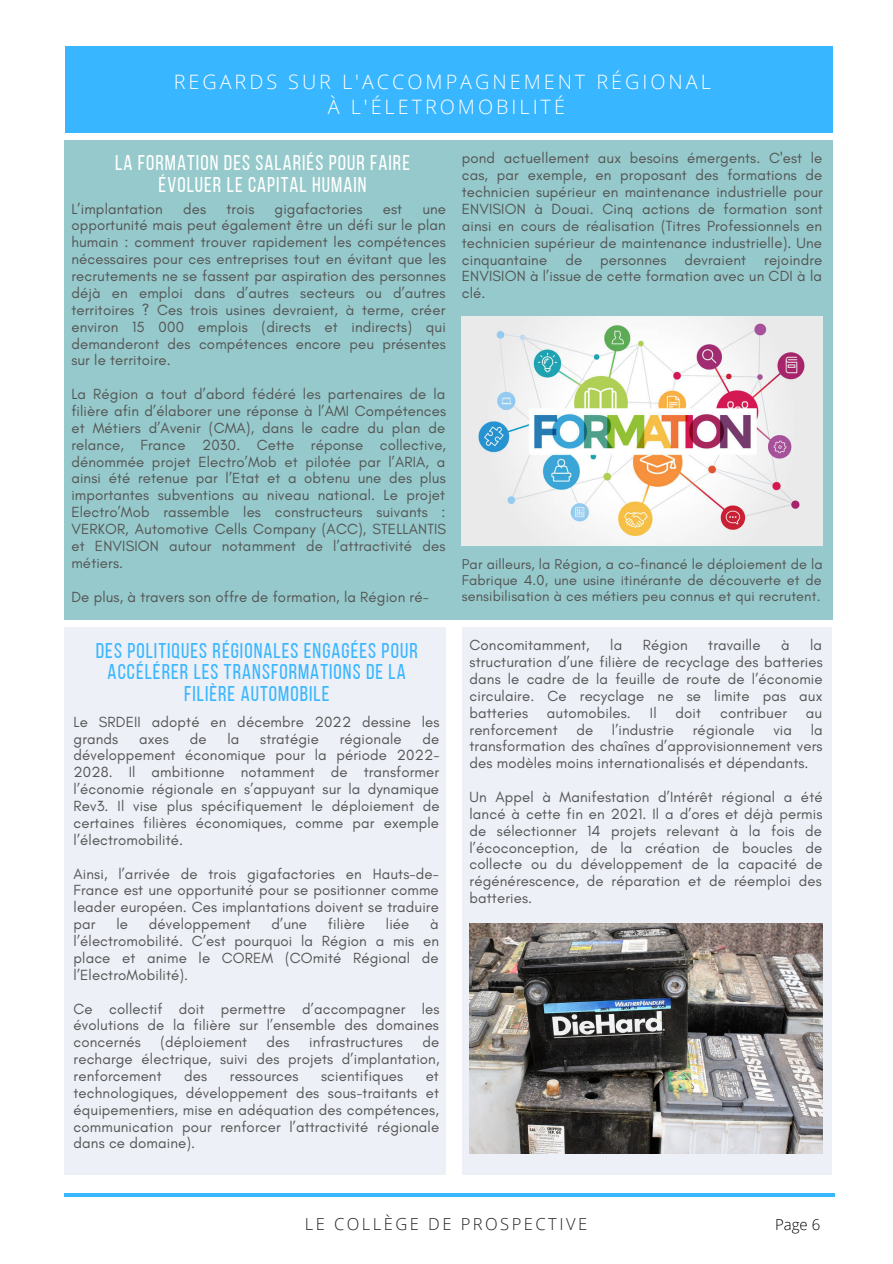
<style>
.page{position:relative;width:893px;height:1264px;background:#fff}
.page>*{position:absolute;margin:0;border:0;box-sizing:border-box;transform-origin:0 0}
.t1{font:21.3px/21.3px "Bebas Neue";letter-spacing:.05em;color:#38b6ff;text-align:center}
.t2{font:21.3px/21.3px "Bebas Neue";letter-spacing:.05em;color:#fff;text-align:center}
.t3{font:300 19.8px/24.8px "Open Sans";letter-spacing:.15em;color:#fff;text-align:center}
.t4{font:300 16.5px "Open Sans";letter-spacing:.15em;color:#222}
.t5{font:15px/16.8px "Glacial Indifference";letter-spacing:.01em;color:#545454;text-align:justify}
.t6{font:300 15px "Open Sans";color:#000}
.t7{font:14.55px/16.4px "Glacial Indifference";letter-spacing:.01em;color:#545454;text-align:justify}
</style>
<div class="page">
<div style="left:66px;top:46px;width:766px;height:87px;background:#38b6ff"></div>
<hr style="left:64px;top:1193px;width:770px;height:3px;background:#38b6ff">
<div style="left:64px;top:140px;width:768px;height:480px;background:#96c9cb"></div>
<div style="left:64px;top:627px;width:381px;height:546px;background:#edf0f7"></div>
<img style="left:462px;top:317px;width:360px;height:228px">
<div style="left:462px;top:627px;width:369px;height:546px;background:#edf0f7"></div>
<img style="left:469px;top:923px;width:353px;height:230px">
<h2 class="t3" style="left:174px;top:69px;width:538px">REGARDS SUR L'ACCOMPAGNEMENT RÉGIONAL<br>À L'ÉLETROMOBILITÉ</h2>
<h1 class="t2" style="left:115px;top:154px;width:296px">LA FORMATION DES SALARIÉS POUR FAIRE<br>ÉVOLUER LE CAPITAL HUMAIN</h1>
<p class="t5" style="left:71px;top:200px;width:93px">L’implantation</p>
<p class="t5" style="left:183px;top:200px;width:24px">des</p>
<p class="t5" style="left:226px;top:200px;width:29px">trois</p>
<p class="t5" style="left:274px;top:200px;width:89px">gigafactories</p>
<p class="t5" style="left:383px;top:200px;width:21px">est</p>
<p class="t5" style="left:462px;top:150px;width:362px">pond actuellement aux besoins émergents. C'est le cas, par exemple, en proposant des formations de technicien supérieur en maintenance industrielle pour ENVISION à Douai. Cinq actions de formation sont ainsi en cours de réalisation (Titres Professionnels en technicien supérieur de maintenance industrielle). Une cinquantaine de personnes devraient rejoindre ENVISION à l’issue de cette formation avec un CDI à la clé.</p>
<p class="t5" style="left:71px;top:200px;width:376px;text-indent:351px">une opportunité mais peut également être un défi sur le plan humain : comment trouver rapidement les compétences nécessaires pour ces entreprises tout en évitant que les recrutements ne se fassent par aspiration des personnes déjà en emploi dans d’autres secteurs ou d’autres territoires ? Ces trois usines devraient, à terme, créer environ 15 000 emplois (directs et indirects) qui demanderont des compétences encore peu présentes sur le territoire.</p>
<p class="t5" style="left:71px;top:385px;width:376px">La Région a tout d’abord fédéré les partenaires de la filière afin d’élaborer une réponse à l’AMI Compétences et Métiers d’Avenir (CMA), dans le cadre du plan de relance, France 2030. Cette réponse collective, dénommée projet Electro’Mob et pilotée par l’ARIA, a ainsi été retenue par l’Etat et a obtenu une des plus importantes subventions au niveau national. Le projet Electro’Mob rassemble les constructeurs suivants :<br>VERKOR, Automotive Cells Company (ACC), STELLANTIS et ENVISION autour notamment de l’attractivité des métiers.</p>
<p class="t5" style="left:71px;top:588px;width:359px">De plus, à travers son offre de formation, la Région ré-</p>
<p class="t7" style="left:462px;top:555px;width:362px">Par ailleurs, la Région, a co-financé le déploiement de la Fabrique 4.0, une usine itinérante de découverte et de sensibilisation à ces métiers peu connus et qui recrutent.</p>
<h1 class="t1" style="left:96px;top:642px;width:323px">DES POLITIQUES RÉGIONALES ENGAGÉES POUR<br>ACCÉLÉRER LES TRANSFORMATIONS DE LA<br>FILIÈRE AUTOMOBILE</h1>
<p class="t5" style="left:74px;top:713px;width:367px">Le SRDEII adopté en décembre 2022 dessine les grands</p>
<p class="t5" style="left:74px;top:730px;width:368px;text-indent:349px">de développement économique pour la période 2022- 2028. Il ambitionne notamment de transformer l’économie régionale en s’appuyant sur la dynamique Rev3. Il vise plus spécifiquement le déploiement de certaines filières économiques, comme par exemple l’électromobilité.</p>
<p class="t5" style="left:74px;top:864px;width:367px">Ainsi, l’arrivée de trois gigafactories en Hauts-de-France est une opportunité pour se positionner comme leader européen. Ces implantations doivent se traduire par</p>
<p class="t5" style="left:139px;top:730px;width:31px">axes</p>
<p class="t5" style="left:190px;top:730px;width:18px">de</p>
<p class="t5" style="left:227px;top:730px;width:13px">la</p>
<p class="t5" style="left:260px;top:730px;width:60px">stratégie</p>
<p class="t5" style="left:339px;top:730px;width:63px">régionale</p>
<p class="t5" style="left:116px;top:915px;width:13px">le</p>
<p class="t5" style="left:149px;top:915px;width:103px">développement</p>
<p class="t5" style="left:271px;top:915px;width:37px">d’une</p>
<p class="t5" style="left:328px;top:915px;width:39px">filière</p>
<p class="t5" style="left:386px;top:915px;width:25px">liée</p>
<p class="t5" style="left:74px;top:915px;width:367px;text-indent:356px">à l’électromobilité. C’est pourquoi la Région a mis en place et anime le COREM (COmité Régional de l’ElectroMobilité).</p>
<p class="t5" style="left:74px;top:999px;width:367px">Ce collectif doit permettre d’accompagner les évolutions de la filière sur l’ensemble des domaines concernés</p>
<p class="t5" style="left:74px;top:1033px;width:367px;text-indent:349px">de recharge électrique, suivi des projets d’implantation, renforcement</p>
<p class="t5" style="left:160px;top:1033px;width:88px">(déploiement</p>
<p class="t5" style="left:266px;top:1033px;width:24px">des</p>
<p class="t5" style="left:309px;top:1033px;width:95px">infrastructures</p>
<p class="t5" style="left:184px;top:1067px;width:24px">des</p>
<p class="t5" style="left:230px;top:1067px;width:70px">ressources</p>
<p class="t5" style="left:321px;top:1067px;width:83px">scientifiques</p>
<p class="t5" style="left:74px;top:1067px;width:367px;text-indent:352px">et technologiques, développement des sous-traitants et équipementiers, mise en adéquation des compétences, communication pour renforcer l’attractivité régionale dans ce domaine).</p>
<p class="t5" style="left:469px;top:636px;width:355px;text-indent:340px">la structuration d’une filière de recyclage des batteries dans le cadre de la feuille de route de l’économie circulaire. Ce recyclage ne se limite pas aux batteries</p>
<p class="t5" style="left:469px;top:636px;width:122px">Concomitamment,</p>
<p class="t5" style="left:610px;top:636px;width:13px">la</p>
<p class="t5" style="left:642px;top:636px;width:46px">Région</p>
<p class="t5" style="left:708px;top:636px;width:54px">travaille</p>
<p class="t5" style="left:781px;top:636px;width:10px">à</p>
<p class="t5" style="left:547px;top:704px;width:85px">automobiles.</p>
<p class="t5" style="left:650px;top:704px;width:8px">Il</p>
<p class="t5" style="left:675px;top:704px;width:27px">doit</p>
<p class="t5" style="left:720px;top:704px;width:68px">contribuer</p>
<p class="t5" style="left:469px;top:704px;width:355px;text-indent:336px">au renforcement de l’industrie régionale via la transformation des chaînes d’approvisionnement vers des modèles moins internationalisés et dépendants.</p>
<p class="t5" style="left:469px;top:788px;width:354px">Un Appel à Manifestation d’Intérêt régional a été lancé à cette fin en 2021. Il a d’ores et déjà permis de sélectionner 14 projets relevant à la fois de l’écoconception, de la création de boucles de collecte ou du développement de la capacité de régénérescence, de réparation et de réemploi des batteries.</p>
<p class="t4" style="left:305px;top:1212px;width:284px">LE COLLÈGE DE PROSPECTIVE</p>
<p class="t6" style="left:775px;top:1213px;width:47px">Page 6</p>
</div>
